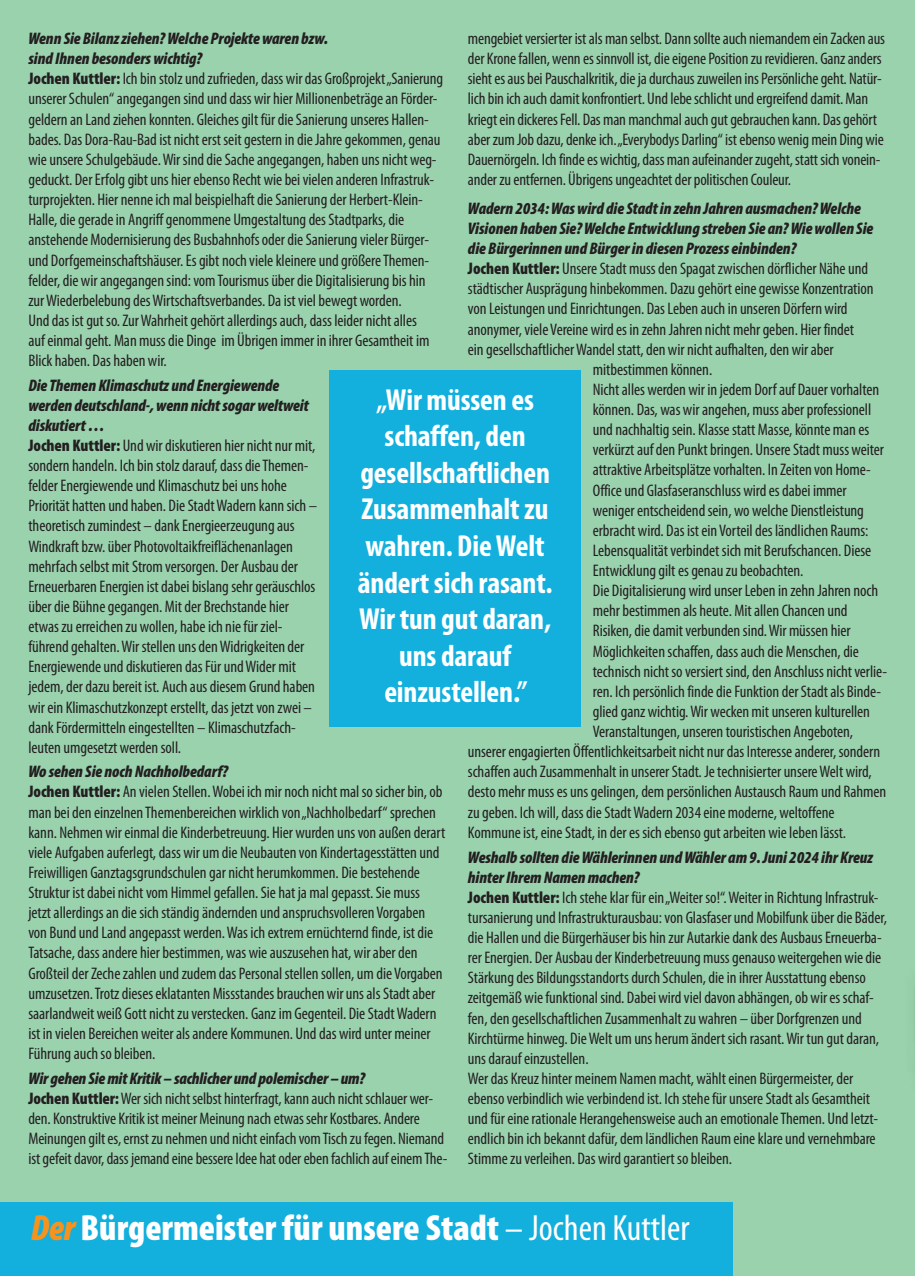
<style>
.page{position:relative;width:915px;height:1276px;background:#fff}
.page>*{position:absolute;margin:0;border:0;box-sizing:border-box;transform-origin:0 0}
.t1{font:900 condensed 36.6px "Myriad Pro";color:#fff}
.t2{font:700 condensed 30.45px/36.6px "Myriad Pro";letter-spacing:-.005em;color:#fff;text-align:center}
.t3{font:condensed 16.8px/20.1px "Myriad Pro";letter-spacing:-.005em;color:#231f20}
.t4{font:italic 900 condensed 16.8px "Myriad Pro";letter-spacing:-.005em;color:#231f20}
.s1{font-weight:900;font-style:italic}
.s2{font-weight:900}
.s3{font-style:italic;color:#f7931d}
.s4{font-weight:400;font-stretch:semi-condensed}
.s5{font-weight:400}
</style>
<div class="page">
<div style="left:0;top:0;width:914px;height:1276px;background:#9ad2ae"></div>
<div style="left:0;top:1203px;width:732px;height:73px;background:#13b0de"></div>
<div style="left:329px;top:370px;width:251px;height:356px;background:#13b0de"></div>
<p class="t3" style="left:28px;top:30px;width:416px"><span class="s1">Wenn Sie Bilanz ziehen? Welche Projekte waren bzw.<br>sind Ihnen besonders wichtig?<br></span><span class="s2">Jochen Kuttler:</span> Ich bin stolz und zufrieden, dass wir das Großprojekt „Sanierung unserer Schulen“ angegangen sind und dass wir hier Millionenbeträge an Förder&shy;geldern an Land ziehen konnten. Gleiches gilt für die Sanierung unseres Hallen&shy;bades. Das Dora-Rau-Bad ist nicht erst seit gestern in die Jahre gekommen, genau wie unsere Schulgebäude. Wir sind die Sache angegangen, haben uns nicht weg&shy;geduckt. Der Erfolg gibt uns hier ebenso Recht wie bei vielen anderen Infrastruk&shy;turprojekten. Hier nenne ich mal beispielhaft die Sanierung der Herbert-Klein-Halle, die gerade in Angriff genommene Umgestaltung des Stadtparks, die anstehende Modernisierung des Busbahnhofs oder die Sanierung vieler Bürger&shy;und Dorfgemeinschaftshäuser. Es gibt noch viele kleinere und größere Themen&shy;felder, die wir angegangen sind: vom Tourismus über die Digitalisierung bis hin zur Wiederbelebung des Wirtschaftsverbandes. Da ist viel bewegt worden.<br>Und das ist gut so. Zur Wahrheit gehört allerdings auch, dass leider nicht alles<br>auf einmal geht. Man muss die Dinge im Übrigen immer in ihrer Gesamtheit im Blick haben. Das haben wir.</p>
<p class="t3" style="left:28px;top:376px;width:290px"><span class="s1">Die Themen Klimaschutz und Energiewende werden deutschland-, wenn nicht sogar weltweit diskutiert …<br></span><span class="s2">Jochen Kuttler:</span> Und wir diskutieren hier nicht nur mit, sondern handeln. Ich bin stolz darauf, dass die Themen&shy;felder Energiewende und Klimaschutz bei uns hohe Priorität hatten und haben. Die Stadt Wadern kann sich – theoretisch zumindest – dank Energieerzeugung aus Windkraft bzw. über Photovoltaikfreiflächenanlagen mehrfach selbst mit Strom versorgen. Der Ausbau der Erneuerbaren Energien ist dabei bislang sehr geräuschlos über die Bühne gegangen. Mit der Brechstande hier etwas zu erreichen zu wollen, habe ich nie für ziel&shy;führend gehalten. Wir stellen uns den Widrigkeiten der Energiewende und diskutieren das Für und Wider mit jedem, der dazu bereit ist. Auch aus diesem Grund haben wir ein Klimaschutzkonzept erstellt, das jetzt von zwei – dank Fördermitteln eingestellten – Klimaschutzfach&shy;leuten umgesetzt werden soll.</p>
<p class="t3" style="left:28px;top:763px;width:418px"><span class="s1">Wo sehen Sie noch Nachholbedarf?<br></span><span class="s2">Jochen Kuttler:</span> An vielen Stellen. Wobei ich mir noch nicht mal so sicher bin, ob man bei den einzelnen Themenbereichen wirklich von „Nachholbedarf“ sprechen kann. Nehmen wir einmal die Kinderbetreuung. Hier wurden uns von außen derart viele Aufgaben auferlegt, dass wir um die Neubauten von Kindertagesstätten und Freiwilligen Ganztagsgrundschulen gar nicht herumkommen. Die bestehende Struktur ist dabei nicht vom Himmel gefallen. Sie hat ja mal gepasst. Sie muss jetzt allerdings an die sich ständig ändernden und anspruchsvolleren Vorgaben von Bund und Land angepasst werden. Was ich extrem ernüchternd finde, ist die Tatsache, dass andere hier bestimmen, was wie auszusehen hat, wir aber den Großteil der Zeche zahlen und zudem das Personal stellen sollen, um die Vorgaben umzusetzen. Trotz dieses eklatanten Missstandes brauchen wir uns als Stadt aber saarlandweit weiß Gott nicht zu verstecken. Ganz im Gegenteil. Die Stadt Wadern ist in vielen Bereichen weiter als andere Kommunen. Und das wird unter meiner Führung auch so bleiben.</p>
<p class="t3" style="left:28px;top:1069px;width:420px"><span class="s1">Wir gehen Sie mit Kritik – sachlicher und polemischer – um?<br></span><span class="s2">Jochen Kuttler:</span> Wer sich nicht selbst hinterfragt, kann auch nicht schlauer wer&shy;den. Konstruktive Kritik ist meiner Meinung nach etwas sehr Kostbares. Andere Meinungen gilt es, ernst zu nehmen und nicht einfach vom Tisch zu fegen. Niemand ist gefeit davor, dass jemand eine bessere Idee hat oder eben fachlich auf einem The-</p>
<p class="t3" style="left:467px;top:30px;width:418px">mengebiet versierter ist als man selbst. Dann sollte auch niemandem ein Zacken aus der Krone fallen, wenn es sinnvoll ist, die eigene Position zu revidieren. Ganz anders sieht es aus bei Pauschalkritik, die ja durchaus zuweilen ins Persönliche geht. Natür&shy;lich bin ich auch damit konfrontiert. Und lebe schlicht und ergreifend damit. Man kriegt ein dickeres Fell. Das man manchmal auch gut gebrauchen kann. Das gehört aber zum Job dazu, denke ich. „Everybodys Darling“ ist ebenso wenig mein Ding wie Dauernörgeln. Ich finde es wichtig, dass man aufeinander zugeht, statt sich vonein&shy;ander zu entfernen. Übrigens ungeachtet der politischen Couleur.</p>
<p class="t4" style="left:467px;top:202px;width:394px">Wadern 2034: Was wird die Stadt in zehn Jahren ausmachen? Welche</p>
<p class="t4" style="left:467px;top:222px;width:407px">Visionen haben Sie? Welche Entwicklung streben Sie an? Wie wollen Sie</p>
<p class="t4" style="left:467px;top:243px;width:330px">die Bürgerinnen und Bürger in diesen Prozess einbinden?</p>
<p class="t3" style="left:467px;top:260px;width:401px"><span class="s2">Jochen Kuttler:</span> Unsere Stadt muss den Spagat zwischen dörflicher Nähe und</p>
<p class="t3" style="left:467px;top:280px;width:407px">städtischer Ausprägung hinbekommen. Dazu gehört eine gewisse Konzentration</p>
<p class="t3" style="left:467px;top:300px;width:381px">von Leistungen und Einrichtungen. Das Leben auch in unseren Dörfern wird</p>
<p class="t3" style="left:467px;top:320px;width:387px">anonymer, viele Vereine wird es in zehn Jahren nicht mehr geben. Hier findet</p>
<p class="t3" style="left:467px;top:341px;width:367px">ein gesellschaftlicher Wandel statt, den wir nicht aufhalten, den wir aber</p>
<p class="t3" style="left:592px;top:361px;width:121px">mitbestimmen können.</p>
<p class="t3" style="left:592px;top:381px;width:288px">Nicht alles werden wir in jedem Dorf auf Dauer vorhalten</p>
<p class="t3" style="left:592px;top:401px;width:280px">können. Das, was wir angehen, muss aber professionell</p>
<p class="t3" style="left:592px;top:421px;width:278px">und nachhaltig sein. Klasse statt Masse, könnte man es</p>
<p class="t3" style="left:592px;top:441px;width:292px">verkürzt auf den Punkt bringen. Unsere Stadt muss weiter</p>
<p class="t3" style="left:592px;top:461px;width:279px">attraktive Arbeitsplätze vorhalten. In Zeiten von Home-</p>
<p class="t3" style="left:592px;top:481px;width:255px">Office und Glasfaseranschluss wird es dabei immer</p>
<p class="t3" style="left:592px;top:501px;width:272px">weniger entscheidend sein, wo welche Dienstleistung</p>
<p class="t3" style="left:592px;top:522px;width:277px">erbracht wird. Das ist ein Vorteil des ländlichen Raums:</p>
<p class="t3" style="left:592px;top:542px;width:280px">Lebensqualität verbindet sich mit Berufschancen. Diese</p>
<p class="t3" style="left:592px;top:562px;width:212px">Entwicklung gilt es genau zu beobachten.</p>
<p class="t3" style="left:592px;top:582px;width:287px">Die Digitalisierung wird unser Leben in zehn Jahren noch</p>
<p class="t3" style="left:592px;top:602px;width:256px">mehr bestimmen als heute. Mit allen Chancen und</p>
<p class="t3" style="left:592px;top:622px;width:259px">Risiken, die damit verbunden sind. Wir müssen hier</p>
<p class="t3" style="left:592px;top:642px;width:267px">Möglichkeiten schaffen, dass auch die Menschen, die</p>
<p class="t3" style="left:592px;top:662px;width:295px">technisch nicht so versiert sind, den Anschluss nicht verlie-</p>
<p class="t3" style="left:592px;top:683px;width:290px">ren. Ich persönlich finde die Funktion der Stadt als Binde-</p>
<p class="t3" style="left:592px;top:703px;width:278px">glied ganz wichtig. Wir wecken mit unseren kulturellen</p>
<p class="t3" style="left:592px;top:723px;width:262px">Veranstaltungen, unseren touristischen Angeboten,</p>
<p class="t3" style="left:467px;top:743px;width:413px">unserer engagierten Öffentlichkeitsarbeit nicht nur das Interesse anderer, sondern</p>
<p class="t3" style="left:467px;top:763px;width:405px">schaffen auch Zusammenhalt in unserer Stadt. Je technisierter unsere Welt wird,</p>
<p class="t3" style="left:467px;top:783px;width:420px">desto mehr muss es uns gelingen, dem persönlichen Austausch Raum und Rahmen</p>
<p class="t3" style="left:467px;top:803px;width:368px">zu geben. Ich will, dass die Stadt Wadern 2034 eine moderne, weltoffene</p>
<p class="t3" style="left:467px;top:823px;width:379px">Kommune ist, eine Stadt, in der es sich ebenso gut arbeiten wie leben lässt.</p>
<p class="t3" style="left:467px;top:848px;width:420px"><span class="s1">Weshalb sollten die Wählerinnen und Wähler am 9. Juni 2024 ihr Kreuz hinter Ihrem Namen machen?<br></span><span class="s2">Jochen Kuttler:</span> Ich stehe klar für ein „Weiter so!“. Weiter in Richtung Infrastruk&shy;tursanierung und Infrastrukturausbau: von Glasfaser und Mobilfunk über die Bäder, die Hallen und die Bürgerhäuser bis hin zur Autarkie dank des Ausbaus Erneuerba&shy;rer Energien. Der Ausbau der Kinderbetreuung muss genauso weitergehen wie die Stärkung des Bildungsstandorts durch Schulen, die in ihrer Ausstattung ebenso zeitgemäß wie funktional sind. Dabei wird viel davon abhängen, ob wir es schaf&shy;fen, den gesellschaftlichen Zusammenhalt zu wahren – über Dorfgrenzen und Kirchtürme hinweg. Die Welt um uns herum ändert sich rasant. Wir tun gut daran, uns darauf einzustellen.<br>Wer das Kreuz hinter meinem Namen macht, wählt einen Bürgermeister, der ebenso verbindlich wie verbindend ist. Ich stehe für unsere Stadt als Gesamtheit und für eine rationale Herangehensweise auch an emotionale Themen. Und letzt&shy;endlich bin ich bekannt dafür, dem ländlichen Raum eine klare und vernehmbare Stimme zu verleihen. Das wird garantiert so bleiben.</p>
<p class="t2" style="left:358px;top:384px;width:196px">„Wir müssen es schaffen, den gesellschaftlichen<br>Zusammenhalt zu wahren. Die Welt ändert sich rasant.<br>Wir tun gut daran, uns darauf einzustellen.”</p>
<p class="t1" style="left:31px;top:1215px;width:660px"><span class="s3">Der</span> Bürgermeister für unsere Stadt <span class="s4">–</span> <span class="s5">Jochen Kuttler</span></p>
</div>
